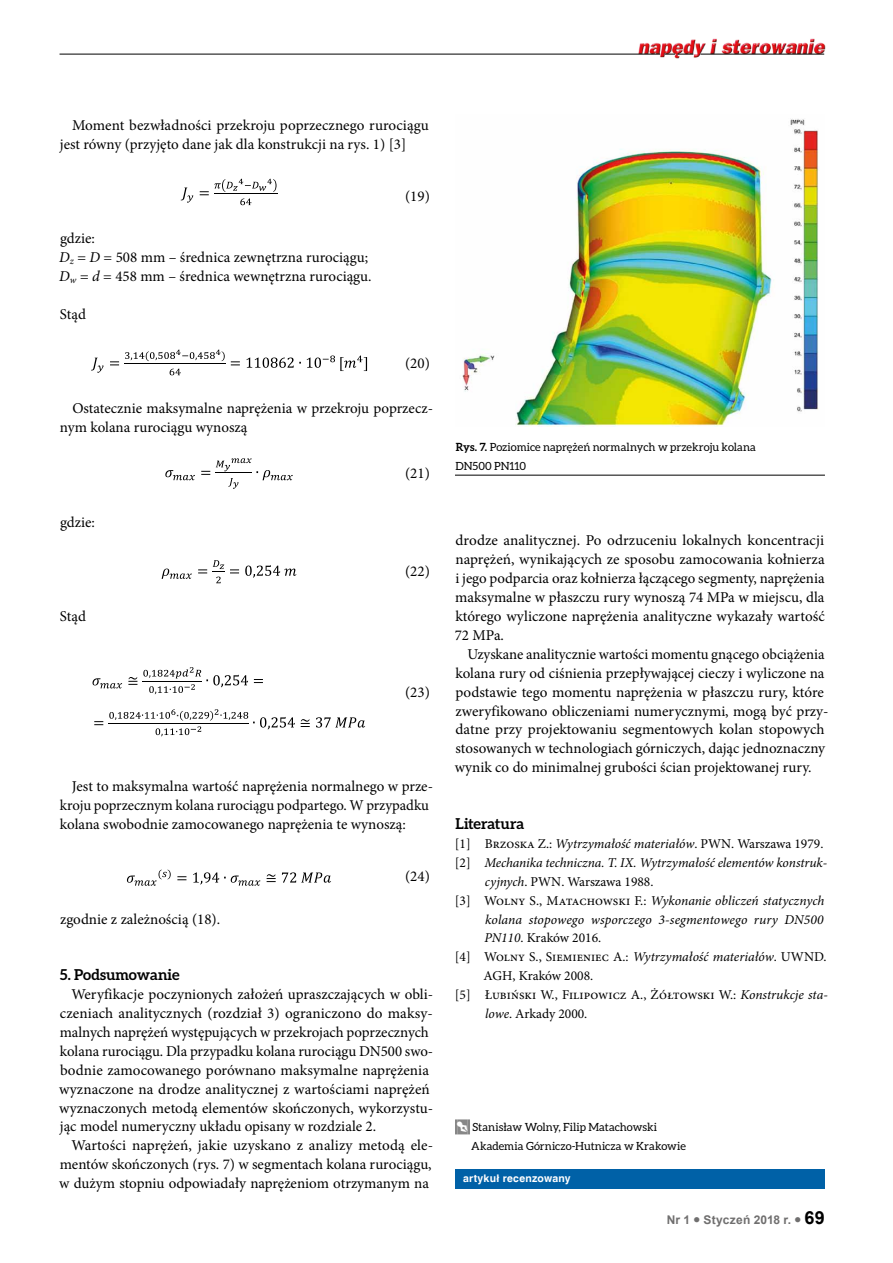
<style>
.page{position:relative;width:893px;height:1263px;background:#fff}
.page>*{position:absolute;margin:0;border:0;box-sizing:border-box;transform-origin:0 0}
.t1{font:15px/18.9px "Minion Pro";color:#000}
.t2{font:700 15px "Aleo";color:#000}
.t3{font:13.5px "Minion Pro";color:#000}
.t4{font:italic 13.5px "Minion Pro";color:#000}
.t5{font:700 12px "Arial";letter-spacing:.015em;color:#706f6f}
.t6{font:11.25px/18.9px "Aleo";letter-spacing:.005em;color:#000}
.t7{font:700 10.5px "Switzerland";letter-spacing:.02em;color:#fff}
.t8{font:10.5px "Cambria";color:#000}
.s1{font-style:italic}
.s2{font-weight:700}
.s3{font-style:normal}
.s4{font-size:18px;color:#000}
</style>
<div class="page">
<img style="left:636px;top:38px;width:190px;height:21px">
<hr style="left:60px;top:54px;width:600px;height:1px;background:#000">
<svg style="left:665px;top:54px;width:28px;height:1px"></svg>
<hr style="left:700px;top:54px;width:124px;height:1px;background:#000">
<svg style="left:181px;top:188px;width:12px;height:15px"></svg>
<svg style="left:200px;top:179px;width:76px;height:26px"></svg>
<hr style="left:214px;top:193px;width:63px;height:1px;background:#000">
<svg style="left:91px;top:358px;width:13px;height:15px"></svg>
<svg style="left:110px;top:361px;width:9px;height:4px"></svg>
<svg style="left:125px;top:350px;width:100px;height:11px"></svg>
<svg style="left:170px;top:369px;width:11px;height:6px"></svg>
<hr style="left:124px;top:363px;width:102px;height:1px;background:#000">
<svg style="left:231px;top:355px;width:136px;height:16px"></svg>
<svg style="left:165px;top:470px;width:30px;height:10px"></svg>
<svg style="left:201px;top:471px;width:9px;height:4px"></svg>
<hr style="left:215px;top:472px;width:37px;height:1px;background:#000">
<svg style="left:216px;top:458px;width:77px;height:31px"></svg>
<svg style="left:162px;top:569px;width:30px;height:10px"></svg>
<svg style="left:198px;top:560px;width:98px;height:23px"></svg>
<svg style="left:93px;top:678px;width:29px;height:10px"></svg>
<svg style="left:128px;top:677px;width:9px;height:8px"></svg>
<svg style="left:143px;top:667px;width:120px;height:27px"></svg>
<svg style="left:94px;top:721px;width:9px;height:5px"></svg>
<svg style="left:109px;top:709px;width:256px;height:27px"></svg>
<svg style="left:127px;top:870px;width:44px;height:16px"></svg>
<svg style="left:177px;top:872px;width:83px;height:14px"></svg>
<svg style="left:267px;top:872px;width:64px;height:11px"></svg>
<img style="left:462px;top:119px;width:357px;height:307px">
<hr style="left:455px;top:475px;width:370px;height:1px;background:#000">
<div style="left:455px;top:1169px;width:370px;height:20px;background:#0061a7"></div>
<svg style="left:455px;top:1119px;width:15px;height:15px"></svg>
<p class="t1" style="left:60px;top:115px;width:371px;text-indent:12px">Moment bezwładności przekroju poprzecznego rurociągu jest równy (przyjęto dane jak dla konstrukcji na rys. 1) [3]</p>
<p class="t1" style="left:405px;top:187px;width:26px">(19)</p>
<p class="t1" style="left:59px;top:229px;width:314px">gdzie:<br><span class="s1">D</span><sub>z</sub> <span class="s1">= D</span> = 508 mm – średnica zewnętrzna rurociągu;<br><span class="s1">D</span><sub>w</sub> <span class="s1">= d</span> = 458 mm – średnica wewnętrzna rurociągu.</p>
<p class="t1" style="left:60px;top:304px;width:28px">Stąd</p>
<p class="t1" style="left:405px;top:354px;width:26px">(20)</p>
<p class="t1" style="left:60px;top:399px;width:375px;text-indent:13px">Ostatecznie maksymalne naprężenia w przekroju poprzecz&shy;nym kolana rurociągu wynoszą</p>
<p class="t1" style="left:405px;top:464px;width:26px">(21)</p>
<p class="t1" style="left:60px;top:512px;width:36px">gdzie:</p>
<p class="t1" style="left:405px;top:562px;width:26px">(22)</p>
<p class="t1" style="left:60px;top:607px;width:28px">Stąd</p>
<p class="t8" style="left:176px;top:709px;width:4px">∙</p>
<p class="t1" style="left:405px;top:682px;width:26px">(23)</p>
<p class="t1" style="left:60px;top:777px;width:375px;text-indent:12px">Jest to maksymalna wartość naprężenia normalnego w prze&shy;kroju poprzecznym kolana rurociągu podpartego. W przypadku kolana swobodnie zamocowanego naprężenia te wynoszą:</p>
<p class="t1" style="left:405px;top:867px;width:26px">(24)</p>
<p class="t1" style="left:60px;top:909px;width:162px">zgodnie z zależnością (18).</p>
<p class="t2" style="left:60px;top:966px;width:121px">5. Podsumowanie</p>
<p class="t1" style="left:59px;top:985px;width:375px;text-indent:12px">Weryfikacje poczynionych założeń upraszczających w obli&shy;czeniach analitycznych (rozdział 3) ograniczono do maksy&shy;malnych naprężeń występujących w przekrojach poprzecznych kolana rurociągu. Dla przypadku kolana rurociągu DN500 swo&shy;bodnie zamocowanego porównano maksymalne naprężenia wyznaczone na drodze analitycznej z wartościami naprężeń wyznaczonych metodą elementów skończonych, wykorzystu&shy;jąc model numeryczny układu opisany w rozdziale 2.</p>
<p class="t1" style="left:59px;top:1136px;width:375px;text-align:justify;text-indent:12px">Wartości naprężeń, jakie uzyskano z analizy metodą ele&shy;mentów skończonych (rys. 7) w segmentach kolana rurociągu, w dużym stopniu odpowiadały naprężeniom otrzymanym na</p>
<p class="t6" style="left:456px;top:437px;width:302px"><span class="s2">Rys. 7.</span> Poziomice naprężeń normalnych w przekroju kolana<br>DN500 PN110</p>
<p class="t1" style="left:455px;top:531px;width:372px;text-align:justify">drodze analitycznej. Po odrzuceniu lokalnych koncentracji naprężeń, wynikających ze sposobu zamocowania kołnierza i jego podparcia oraz kołnierza łączącego segmenty, naprężenia maksymalne w płaszczu rury wynoszą 74 MPa w miejscu, dla którego wyliczone naprężenia analityczne wykazały wartość 72 MPa.</p>
<p class="t1" style="left:455px;top:645px;width:375px;text-indent:13px">Uzyskane analitycznie wartości momentu gnącego obciążenia kolana rury od ciśnienia przepływającej cieczy i wyliczone na podstawie tego momentu naprężenia w płaszczu rury, które zweryfikowano obliczeniami numerycznymi, mogą być przy&shy;datne przy projektowaniu segmentowych kolan stopowych stosowanych w technologiach górniczych, dając jednoznaczny wynik co do minimalnej grubości ścian projektowanej rury.</p>
<p class="t2" style="left:455px;top:815px;width:70px">Literatura</p>
<p class="t3" style="left:455px;top:834px;width:370px">[1] Brzoska Z.: <span class="s1">Wytrzymałość materiałów</span>. PWN. Warszawa 1979.</p>
<p class="t4" style="left:455px;top:853px;width:374px"><span class="s3">[2]</span> Mechanika techniczna. T. IX. Wytrzymałość elementów konstruk-</p>
<p class="t3" style="left:485px;top:872px;width:170px"><span class="s1">cyjnych</span>. PWN. Warszawa 1988.</p>
<p class="t4" style="left:455px;top:891px;width:371px"><span class="s3">[3] Wolny S., Matachowski F.:</span> Wykonanie obliczeń statycznych</p>
<p class="t4" style="left:485px;top:910px;width:340px">kolana stopowego wsporczego 3-segmentowego rury DN500</p>
<p class="t3" style="left:484px;top:929px;width:118px"><span class="s1">PN110</span>. Kraków 2016.</p>
<p class="t3" style="left:455px;top:948px;width:373px">[4] Wolny S., Siemieniec A.: <span class="s1">Wytrzymałość materiałów</span>. UWND.</p>
<p class="t3" style="left:484px;top:967px;width:111px">AGH, Kraków 2008.</p>
<p class="t3" style="left:455px;top:986px;width:375px">[5] Łubiński W., Filipowicz A., Żółtowski W.: <span class="s1">Konstrukcje sta-</span></p>
<p class="t3" style="left:485px;top:1005px;width:104px"><span class="s1">lowe</span>. Arkady 2000.</p>
<p class="t6" style="left:471px;top:1118px;width:216px">Stanisław Wolny, Filip Matachowski<br>Akademia Górniczo-Hutnicza w Krakowie</p>
<p class="t7" style="left:463px;top:1172px;width:109px">artykuł recenzowany</p>
<p class="t5" style="left:667px;top:1212px;width:160px">Nr 1 ● Styczeń 2018 r. ● <span class="s4">69</span></p>
</div>
